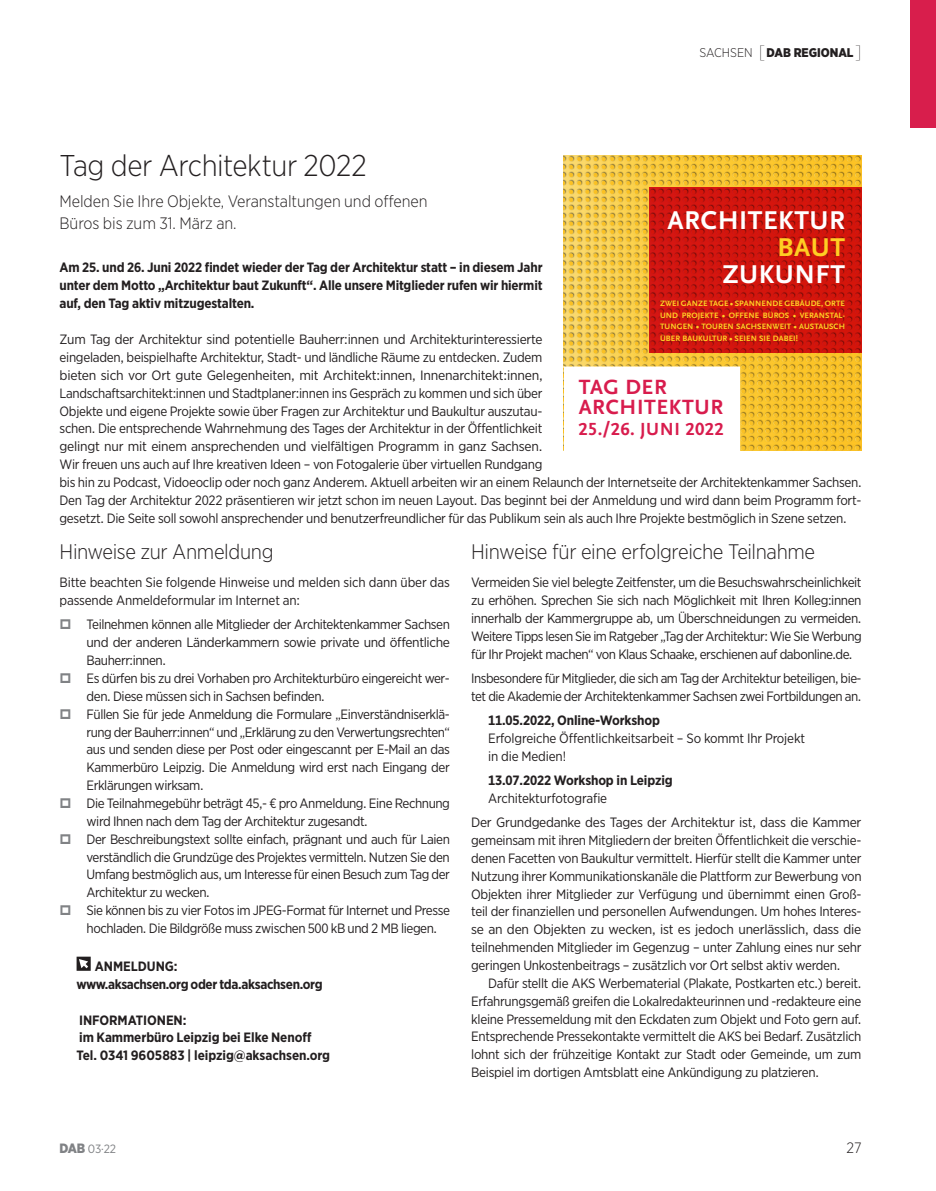
<style>
.page{position:relative;width:936px;height:1191px;background:#fff}
.page>*{position:absolute;margin:0;border:0;box-sizing:border-box;transform-origin:0 0}
.t1{font:300 30px "Gotham Narrow";letter-spacing:-.015em;color:#231f20}
.t2{font:26.85px "Scala Sans Bold LF";letter-spacing:.02em;color:#fff}
.t3{font:26.85px "Scala Sans Bold LF";color:#ffce23}
.t4{font:700 21.6px/19.4px "Scala Sans Pro";letter-spacing:.03em;color:#d81c4d}
.t5{font:300 21px "Gotham Narrow";letter-spacing:-.02em;color:#231f20}
.t6{font:700 18.3px "Scala Sans Pro";letter-spacing:.02em;color:#d81c4d}
.t7{font:300 16.5px/22.2px "Gotham Narrow";letter-spacing:-.005em;color:#231f20}
.t8{font:300 15px "Gotham Narrow";color:#231f20}
.t9{font:13.5px/17.9px "Gotham Narrow";letter-spacing:-.03em;color:#231f20}
.t10{font:700 13.5px/17.9px "Gotham Narrow";letter-spacing:-.01em;color:#231f20}
.t11{font:13.5px/17.9px "Gotham Narrow";letter-spacing:-.01em;color:#231f20}
.t12{font:900 12.6px "Gotham Narrow";color:#231f20}
.t13{font:12px "Gotham Narrow";color:#808285}
.t14{font:8.1px/11.9px "Scala Sans Bold LF";letter-spacing:.01em;color:#fed224;text-align:justify}
.s1{font-weight:300}
.s2{font-weight:100;font-size:18px}
.s3{font-weight:900;font-size:13.5px}
</style>
<div class="page">
<img style="left:563px;top:156px;width:298px;height:295px">
<svg style="left:563px;top:367px;width:177px;height:84px"></svg>
<svg style="left:648px;top:187px;width:213px;height:166px;background:#c8150d"></svg>
<svg style="left:77px;top:956px;width:14px;height:14px"></svg>
<div style="left:910px;top:0;width:25px;height:128px;background:#d81e4c"></div>
<p class="t12" style="left:699px;top:44px;width:164px"><span class="s1">Sachs en</span> <span class="s2">[</span>DAB REGIONAL<span class="s2">]</span></p>
<h1 class="t1" style="left:60px;top:147px;width:309px">Tag der Architektur 2022</h1>
<p class="t7" style="left:60px;top:190px;width:369px">Melden Sie Ihre Objekte, Veranstaltungen und offenen<br>Büros bis zum 31. März an.</p>
<h2 class="t2" style="left:667px;top:206px;width:179px">ARCHITEKTUR</h2>
<h2 class="t3" style="left:777px;top:233px;width:69px">BAUT</h2>
<h2 class="t2" style="left:722px;top:260px;width:124px">ZUKUNFT</h2>
<p class="t14" style="left:660px;top:297px;width:186px">ZWEI GANZE TAGE • SPANNENDE GEBÄUDE, ORTE UND PROJEKTE • OFFENE BÜROS • VERANSTAL-TUNGEN • TOUREN SACHSENWEIT • AUSTAUSCH ÜBER BAUKULTUR • SEIEN SIE DABEI!</p>
<p class="t10" style="left:60px;top:258px;width:484px;text-align:justify">Am 25. und 26. Juni 2022 findet wieder der Tag der Architektur statt – in diesem Jahr unter dem Motto „Architektur baut Zukunft“. Alle unsere Mitglieder rufen wir hiermit auf, den Tag aktiv mitzugestalten.</p>
<p class="t9" style="left:60px;top:330px;width:803px">Zum Tag der Architektur sind potentielle Bauherr:innen und Architekturinteressierte<br>eingeladen, beispielhafte Architektur, Stadt- und ländliche Räume zu entdecken. Zudem<br>bieten sich vor Ort gute Gelegenheiten, mit Architekt:innen, Innenarchitekt:innen,<br>Landschaftsarchitekt:innen und Stadtplaner:innen ins Gespräch zu kommen und sich über<br>Objekte und eigene Projekte sowie über Fragen zur Architektur und Baukultur auszutau-<br>schen. Die entsprechende Wahrnehmung des Tages der Architektur in der Öffentlichkeit<br>gelingt nur mit einem ansprechenden und vielfältigen Programm in ganz Sachsen.<br>Wir freuen uns auch auf Ihre kreativen Ideen – von Fotogalerie über virtuellen Rundgang<br>bis hin zu Podcast, Vidoeoclip oder noch ganz Anderem. Aktuell arbeiten wir an einem Relaunch der Internetseite der Architektenkammer Sachsen.<br>Den Tag der Architektur 2022 präsentieren wir jetzt schon im neuen Layout. Das beginnt bei der Anmeldung und wird dann beim Programm fort&shy;gesetzt. Die Seite soll sowohl ansprechender und benutzerfreundlicher für das Publikum sein als auch Ihre Projekte bestmöglich in Szene setzen.</p>
<h3 class="t4" style="left:578px;top:378px;width:146px">TAG DER<br>ARCHITEKTUR</h3>
<h3 class="t6" style="left:578px;top:418px;width:146px">25./26. JUNI 2022</h3>
<h3 class="t5" style="left:60px;top:538px;width:215px">Hinweise zur Anmeldung</h3>
<p class="t11" style="left:60px;top:573px;width:392px">Bitte beachten Sie folgende Hinweise und melden sich dann über das passende Anmeldeformular im Internet an:</p>
<p class="t9" style="left:87px;top:615px;width:365px">Teilnehmen können alle Mitglieder der Architektenkammer Sachsen und der anderen Länderkammern sowie private und öffentliche Bauherr:innen.<br>Es dürfen bis zu drei Vorhaben pro Architekturbüro eingereicht wer&shy;den. Diese müssen sich in Sachsen befinden.<br>Füllen Sie für jede Anmeldung die Formulare „Einverständniserklä&shy;rung der Bauherr:innen“ und „Erklärung zu den Verwertungsrechten“ aus und senden diese per Post oder eingescannt per E-Mail an das Kammerbüro Leipzig. Die Anmeldung wird erst nach Eingang der Erklärungen wirksam.<br>Die Teilnahmegebühr beträgt 45,- € pro Anmeldung. Eine Rechnung wird Ihnen nach dem Tag der Architektur zugesandt.<br>Der Beschreibungstext sollte einfach, prägnant und auch für Laien verständlich die Grundzüge des Projektes vermitteln. Nutzen Sie den Umfang bestmöglich aus, um Interesse für einen Besuch zum Tag der Architektur zu wecken.<br>Sie können bis zu vier Fotos im JPEG-Format für Internet und Presse hochladen. Die Bildgröße muss zwischen 500 kB und 2 MB liegen.</p>
<p class="t10" style="left:77px;top:957px;width:247px;text-indent:18px">ANMELDUNG:<br>www.aksachsen.org oder tda.aksachsen.org</p>
<p class="t10" style="left:77px;top:1010px;width:255px">INFORMATIONEN:<br>im Kammerbüro Leipzig bei Elke Nenoff<br>Tel. 0341 9605883 | leipzig@aksachsen.org</p>
<h3 class="t5" style="left:471px;top:538px;width:345px">Hinweise für eine erfolgreiche Teilnahme</h3>
<p class="t9" style="left:471px;top:573px;width:392px;text-align:justify">Vermeiden Sie viel belegte Zeitfenster, um die Besuchswahrscheinlichkeit zu erhöhen. Sprechen Sie sich nach Möglichkeit mit Ihren Kolleg:innen innerhalb der Kammergruppe ab, um Überschneidungen zu vermeiden.<br>Weitere Tipps lesen Sie im Ratgeber „Tag der Architektur: Wie Sie Werbung für Ihr Projekt machen“ von Klaus Schaake, erschienen auf dabonline.de.</p>
<p class="t9" style="left:471px;top:669px;width:392px">Insbesondere für Mitglieder, die sich am Tag der Architektur beteiligen, bie&shy;tet die Akademie der Architektenkammer Sachsen zwei Fortbildungen an.</p>
<p class="t10" style="left:488px;top:711px;width:173px">11.05.2022, Online-Workshop</p>
<p class="t11" style="left:488px;top:729px;width:318px">Erfolgreiche Öffentlichkeitsarbeit – So kommt Ihr Projekt in die Medien!</p>
<p class="t10" style="left:488px;top:771px;width:186px">13.07.2022 Workshop in Leipzig</p>
<p class="t9" style="left:471px;top:785px;width:391px;line-height:24.3px;text-indent:17px">Architekturfotografie<br>Der Grundgedanke des Tages der Architektur ist, dass die Kammer</p>
<p class="t9" style="left:471px;top:831px;width:392px;text-align:justify">gemeinsam mit ihren Mitgliedern der breiten Öffentlichkeit die verschie&shy;denen Facetten von Baukultur vermittelt. Hierfür stellt die Kammer unter Nutzung ihrer Kommunikationskanäle die Plattform zur Bewerbung von Objekten ihrer Mitglieder zur Verfügung und übernimmt einen Groß&shy;teil der finanziellen und personellen Aufwendungen. Um hohes Interes&shy;se an den Objekten zu wecken, ist es jedoch unerlässlich, dass die teilnehmenden Mitglieder im Gegenzug – unter Zahlung eines nur sehr geringen Unkostenbeitrags – zusätzlich vor Ort selbst aktiv werden.</p>
<p class="t9" style="left:471px;top:974px;width:392px;text-align:justify;text-indent:17px">Dafür stellt die AKS Werbematerial (Plakate, Postkarten etc.) bereit.<br>Erfahrungsgemäß greifen die Lokalredakteurinnen und -redakteure eine kleine Pressemeldung mit den Eckdaten zum Objekt und Foto gern auf.<br>Entsprechende Pressekontakte vermittelt die AKS bei Bedarf. Zusätzlich lohnt sich der frühzeitige Kontakt zur Stadt oder Gemeinde, um zum Beispiel im dortigen Amtsblatt eine Ankündigung zu platzieren.</p>
<p class="t13" style="left:60px;top:1141px;width:58px"><span class="s3">DAB</span> 03·22</p>
<p class="t8" style="left:846px;top:1138px;width:17px">27</p>
</div>
